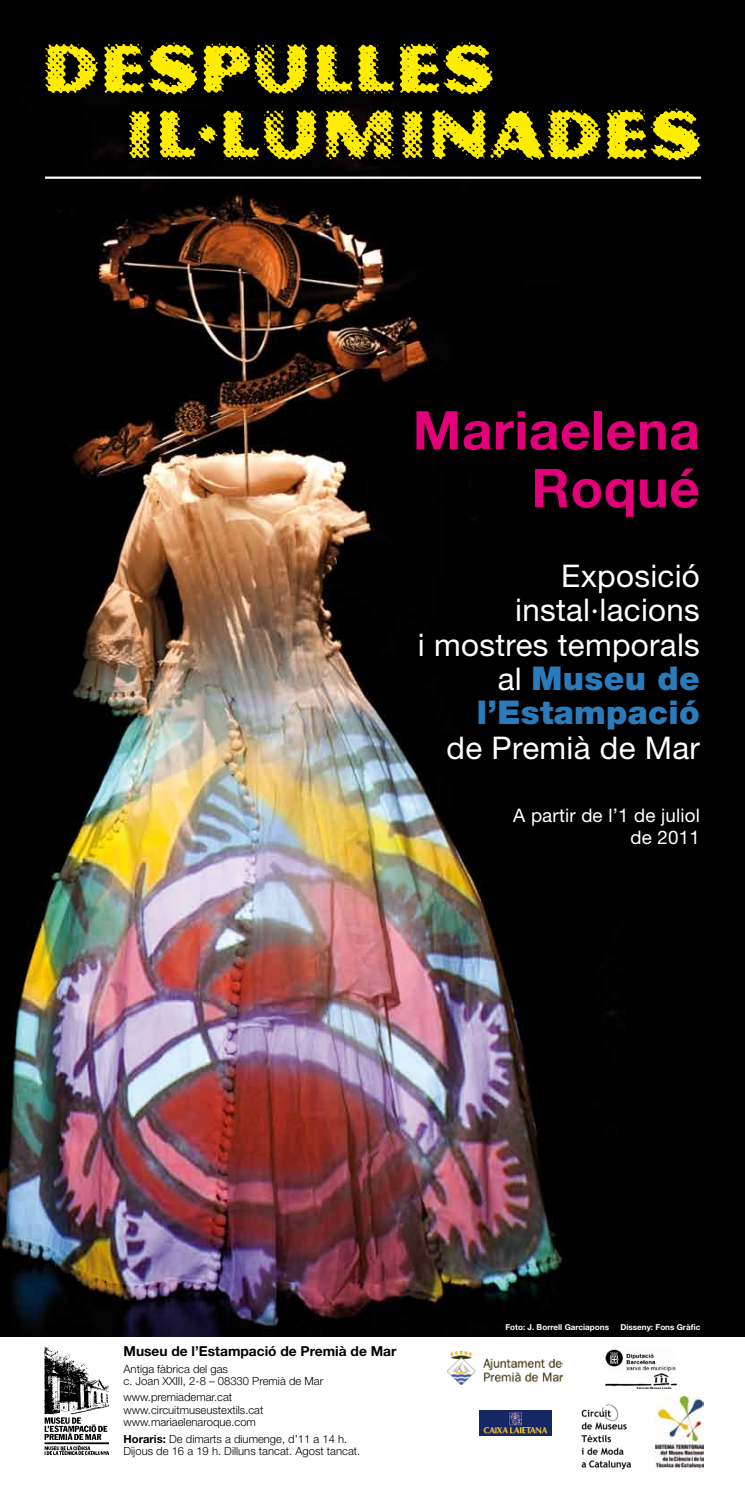
<style>
.page{position:relative;width:745px;height:1489px;background:#fff}
.page>*{position:absolute;margin:0;border:0;box-sizing:border-box;transform-origin:0 0}
.t1{font:700 53.5px/57.8px "Helvetica Neue LT Std";letter-spacing:.01em;color:#e2007a;text-align:right}
.t2{font:900 32.75px/34.4px "Helvetica Neue LT Std";letter-spacing:.01em;color:#2b7bbb;text-align:right}
.t3{font:31.25px/34.4px "Helvetica Neue LT Std";letter-spacing:.01em;color:#fff;text-align:right}
.t4{font:18.75px/21.9px "Helvetica Neue LT Std";letter-spacing:.01em;color:#fff;text-align:right}
.t5{font:700 13.75px "Helvetica Neue LT Std";color:#000}
.t6{font:300 11.25px/12.5px "Helvetica Neue LT Std";color:#000}
.t7{font:700 8.12px "Helvetica Neue LT Std";color:#fff}
.s1{font-weight:400;font-size:31.25px;color:#fff}
.s2{font-weight:700}
</style>
<div class="page">
<img style="left:0;top:0;width:744px;height:1336px">
<svg style="left:129px;top:108px;width:570px;height:54px;background:#706800"></svg>
<svg style="left:45px;top:42px;width:447px;height:54px;background:#766e00"></svg>
<hr style="left:45px;top:176px;width:655px;height:3px;background:#fff">
<img style="left:45px;top:1346px;width:63px;height:108px">
<img style="left:479px;top:1410px;width:72px;height:25px">
<img style="left:581px;top:1404px;width:50px;height:65px">
<img style="left:655px;top:1396px;width:47px;height:71px">
<img style="left:605px;top:1349px;width:72px;height:39px">
<img style="left:447px;top:1351px;width:115px;height:33px">
<h1 class="t1" style="left:412px;top:400px;width:288px">Mariaelena<br>Roqué</h1>
<h3 class="t3" style="left:417px;top:558px;width:283px">Exposició instal·lacions<br>i mostres temporals</h3>
<h2 class="t2" style="left:476px;top:661px;width:224px"><span class="s1">al</span> Museu de l’Estampació</h2>
<h3 class="t3" style="left:446px;top:730px;width:255px">de Premià de Mar</h3>
<h3 class="t4" style="left:513px;top:803px;width:188px">A partir de l’1 de juliol de 2011</h3>
<p class="t5" style="left:123px;top:1342px;width:274px">Museu de l’Estampació de Premià de Mar</p>
<p class="t6" style="left:123px;top:1361px;width:201px">Antiga fàbrica del gas<br>c. Joan XXIII, 2-8 – 08330 Premià de Mar</p>
<p class="t6" style="left:123px;top:1390px;width:141px">www.premiademar.cat www.circuitmuseustextils.cat www.mariaelenaroque.com</p>
<p class="t6" style="left:123px;top:1431px;width:238px"><span class="s2">Horaris:</span> De dimarts a diumenge, d’11 a 14 h.<br>Dijous de 16 a 19 h. Dilluns tancat. Agost tancat.</p>
<p class="t7" style="left:505px;top:1321px;width:105px">Foto: J. Borrell Garciapons</p>
<p class="t7" style="left:620px;top:1321px;width:81px">Disseny: Fons Gràfic</p>
</div>
